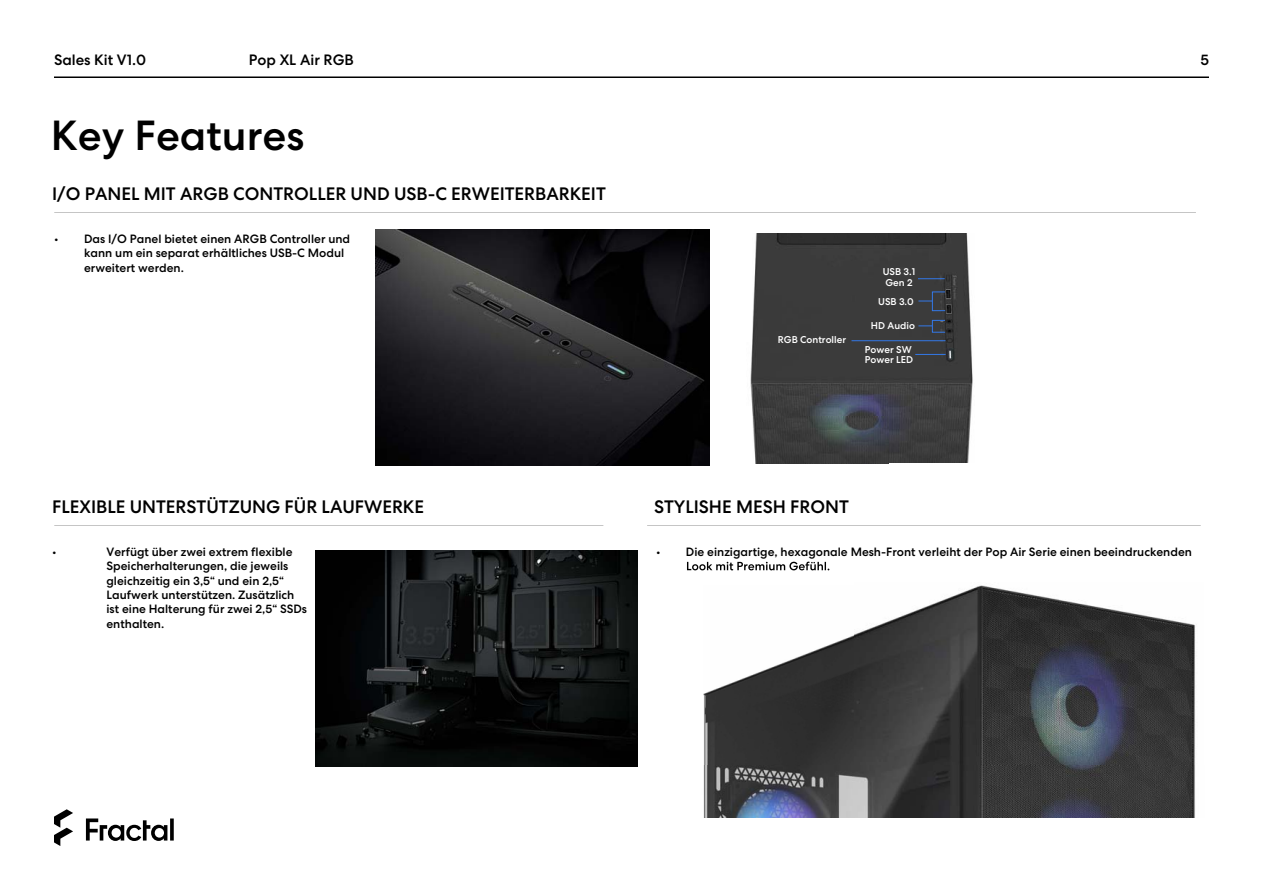
<style>
.page{position:relative;width:1263px;height:893px;background:#fff}
.page>*{position:absolute;margin:0;border:0;box-sizing:border-box;transform-origin:0 0}
.t1{font:500 42px "Centra No 2";color:#000}
.t2{font:500 18px "Centra No 2";color:#000}
.t3{font:500 15px "Centra No 2";color:#000}
.t4{font:500 12px/14.4px "Centra No 2";color:#000}
.t5{font:500 9.9px/9.9px "Centra No 2";color:#fff}
</style>
<div class="page">
<img style="left:709px;top:233px;width:264px;height:230px">
<hr style="left:54px;top:525px;width:549px;height:1px;background:#b2b2b2">
<hr style="left:54px;top:212px;width:1142px;height:1px;background:#b2b2b2">
<hr style="left:647px;top:525px;width:554px;height:1px;background:#b2b2b2">
<hr style="left:851px;top:340px;width:94px;height:1px;background:#3378e7">
<div style="left:932px;top:291px;width:14px;height:20px;border:1px solid #3378e7"></div>
<div style="left:932px;top:320px;width:14px;height:13px;border:1px solid #3378e7"></div>
<svg style="left:918px;top:301px;width:14px;height:1px"></svg>
<svg style="left:918px;top:325px;width:14px;height:1px"></svg>
<hr style="left:915px;top:354px;width:31px;height:1px;background:#3378e7">
<svg style="left:918px;top:278px;width:27px;height:1px"></svg>
<img style="left:316px;top:550px;width:321px;height:217px">
<img style="left:375px;top:229px;width:334px;height:236px">
<img style="left:687px;top:561px;width:509px;height:256px">
<img style="left:687px;top:562px;width:142px;height:8px">
<hr style="left:54px;top:76px;width:1155px;height:2px;background:#000">
<svg style="left:86px;top:818px;width:88px;height:23px"></svg>
<svg style="left:54px;top:809px;width:19px;height:37px"></svg>
<p class="t3" style="left:54px;top:51px;width:94px">Sales Kit V1.0</p>
<p class="t3" style="left:249px;top:51px;width:107px">Pop XL Air RGB</p>
<h1 class="t1" style="left:51px;top:111px;width:255px">Key Features</h1>
<h2 class="t2" style="left:52px;top:183px;width:555px">I/O PANEL MIT ARGB CONTROLLER UND USB-C ERWEITERBARKEIT</h2>
<p class="t4" style="left:84px;top:232px;width:268px;text-indent:-30px">• Das I/O Panel bietet einen ARGB Controller und kann um ein separat erhältliches USB-C Modul erweitert werden.</p>
<p class="t5" style="left:778px;top:335px;width:70px">RGB Controller</p>
<p class="t5" style="left:883px;top:266px;width:34px;line-height:11.1px">USB 3.1<br>Gen 2</p>
<p class="t5" style="left:878px;top:296px;width:37px">USB 3.0</p>
<p class="t5" style="left:871px;top:321px;width:45px">HD Audio</p>
<p class="t5" style="left:865px;top:345px;width:50px">Power SW<br>Power LED</p>
<p class="t3" style="left:1200px;top:51px;width:10px">5</p>
<h2 class="t2" style="left:52px;top:496px;width:374px">FLEXIBLE UNTERSTÜTZUNG FÜR LAUFWERKE</h2>
<p class="t4" style="left:52px;top:545px;width:5px">•</p>
<p class="t4" style="left:106px;top:545px;width:202px">Verfügt über zwei extrem flexible<br>Speicherhalterungen, die jeweils gleichzeitig ein 3,5“ und ein 2,5“<br>Laufwerk unterstützen. Zusätzlich ist eine Halterung für zwei 2,5“ SSDs enthalten.</p>
<h2 class="t2" style="left:654px;top:496px;width:196px">STYLISHE MESH FRONT</h2>
<p class="t4" style="left:656px;top:545px;width:537px">• Die einzigartige, hexagonale Mesh-Front verleiht der Pop Air Serie einen beeindruckenden</p>
</div>
